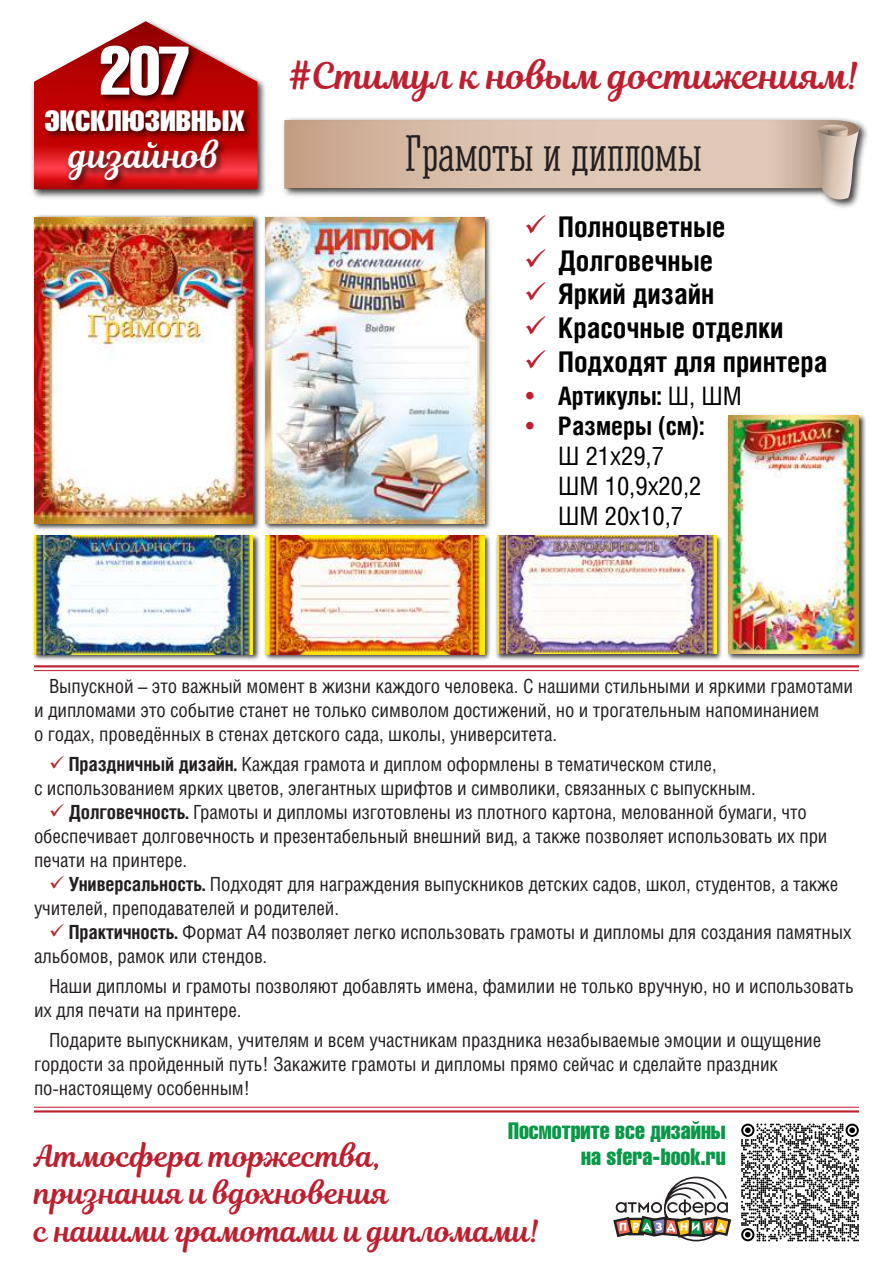
<style>
.page{position:relative;width:893px;height:1263px;background:#fff}
.page>*{position:absolute;margin:0;border:0;box-sizing:border-box;transform-origin:0 0}
.t1{font:67.5px "Helios Compressed C";color:#fff}
.t2{font:47.85px "Corki Tuscan Rounded";color:#231f20}
.t3{font:36.3px "Magnolia Script";color:#be1e2d}
.t4{font:36px "Helios Compressed C";color:#fff}
.t5{font:34.5px "Magnolia Script";color:#fff}
.t6{font:30px/37.5px "Magnolia Script";color:#be1e2d}
.t7{font:700 28.5px "Helios Cond C";color:#000}
.t8{font:25.5px/30px "Helios Cond C";color:#000}
.t9{font:700 25.5px "Helios Cond C";color:#000}
.t10{font:23.25px/25.3px "Helios Compressed C";color:#099748;text-align:right}
.t11{font:19.5px/24px "Helios Cond C";letter-spacing:-.005em;color:#231f20}
.s1{color:#be1e2d}
.s2{font-weight:400}
.s3{font-weight:700}
</style>
<div class="page">
<img style="left:33px;top:215px;width:227px;height:315px">
<img style="left:34px;top:217px;width:219px;height:306px">
<img style="left:283px;top:117px;width:584px;height:91px">
<svg style="left:285px;top:120px;width:576px;height:84px;background:#d5c0b0"></svg>
<img style="left:31px;top:78px;width:235px;height:121px">
<svg style="left:34px;top:21px;width:136px;height:168px"></svg>
<img style="left:39px;top:31px;width:218px;height:161px">
<svg style="left:613px;top:1176px;width:118px;height:65px"></svg>
<hr style="left:34px;top:665px;width:825px;height:2px;background:#be1e2d">
<hr style="left:34px;top:670px;width:825px;height:1px;background:#be1e2d">
<hr style="left:34px;top:1110px;width:825px;height:2px;background:#be1e2d">
<hr style="left:34px;top:1107px;width:825px;height:1px;background:#be1e2d">
<img style="left:727px;top:414px;width:139px;height:246px">
<img style="left:729px;top:416px;width:130px;height:237px">
<img style="left:33px;top:534px;width:458px;height:127px">
<img style="left:34px;top:536px;width:219px;height:118px">
<img style="left:495px;top:534px;width:227px;height:127px">
<img style="left:497px;top:536px;width:219px;height:117px">
<img style="left:266px;top:536px;width:218px;height:118px">
<img style="left:264px;top:216px;width:227px;height:314px">
<img style="left:266px;top:217px;width:218px;height:306px">
<svg style="left:741px;top:1123px;width:118px;height:118px"></svg>
<h1 class="t1" style="left:100px;top:31px;width:91px">207</h1>
<h3 class="t4" style="left:45px;top:97px;width:202px">эксклюзивных</h3>
<h3 class="t5" style="left:70px;top:131px;width:152px">дизайнов</h3>
<h3 class="t3" style="left:289px;top:50px;width:571px">#Стимул к новым достижениям!</h3>
<h2 class="t2" style="left:405px;top:127px;width:299px">Грамоты и дипломы</h2>
<h3 class="t7" style="left:524px;top:210px;width:203px"><span class="s1">✓</span> Полноцветные</h3>
<h3 class="t7" style="left:524px;top:243px;width:191px"><span class="s1">✓</span> Долговечные</h3>
<h3 class="t7" style="left:524px;top:277px;width:192px"><span class="s1">✓</span> Яркий дизайн</h3>
<h3 class="t7" style="left:524px;top:311px;width:261px"><span class="s1">✓</span> Красочные отделки</h3>
<h3 class="t7" style="left:524px;top:345px;width:305px"><span class="s1">✓</span> Подходят для принтера</h3>
<h3 class="t9" style="left:524px;top:381px;width:219px"><span class="s1">•</span> Артикулы: <span class="s2">Ш, ШМ</span></h3>
<h3 class="t8" style="left:558px;top:410px;width:148px;text-indent:-34px"><span class="s1">•</span> <span class="s3">Размеры (см):<br></span>Ш 21х29,7<br>ШМ 10,9х20,2<br>ШМ 20х10,7</h3>
<p class="t11" style="left:34px;top:674px;width:821px;text-indent:15px">Выпускной – это важный момент в жизни каждого человека. С нашими стильными и яркими грамотами и дипломами это событие станет не только символом достижений, но и трогательным напоминанием<br>о годах, проведённых в стенах детского сада, школы, университета.</p>
<p class="t11" style="left:34px;top:752px;width:723px;text-indent:15px"><span class="s1">✓</span> <span class="s3">Праздничный дизайн.</span> Каждая грамота и диплом оформлены в тематическом стиле,<br>с использованием ярких цветов, элегантных шрифтов и символики, связанных с выпускным.</p>
<p class="t11" style="left:34px;top:800px;width:795px;text-indent:15px"><span class="s1">✓</span> <span class="s3">Долговечность.</span> Грамоты и дипломы изготовлены из плотного картона, мелованной бумаги, что обеспечивает долговечность и презентабельный внешний вид, а также позволяет использовать их при печати на принтере.</p>
<p class="t11" style="left:34px;top:872px;width:806px;text-indent:15px"><span class="s1">✓</span> <span class="s3">Универсальность.</span> Подходят для награждения выпускников детских садов, школ, студентов, а также учителей, преподавателей и родителей.</p>
<p class="t11" style="left:34px;top:920px;width:819px;text-indent:15px"><span class="s1">✓</span> <span class="s3">Практичность.</span> Формат А4 позволяет легко использовать грамоты и дипломы для создания памятных альбомов, рамок или стендов.</p>
<p class="t11" style="left:34px;top:974px;width:821px;text-indent:15px">Наши дипломы и грамоты позволяют добавлять имена, фамилии не только вручную, но и использовать их для печати на принтере.</p>
<p class="t11" style="left:34px;top:1028px;width:789px;text-indent:15px">Подарите выпускникам, учителям и всем участникам праздника незабываемые эмоции и ощущение гордости за пройденный путь! Закажите грамоты и дипломы прямо сейчас и сделайте праздник по-настоящему особенным!</p>
<p class="t10" style="left:508px;top:1118px;width:219px">Посмотрите все дизайны на sfera-book.ru</p>
<h3 class="t6" style="left:35px;top:1137px;width:506px">Атмосфера торжества,<br>признания и вдохновения<br>с нашими грамотами и дипломами!</h3>
</div>
